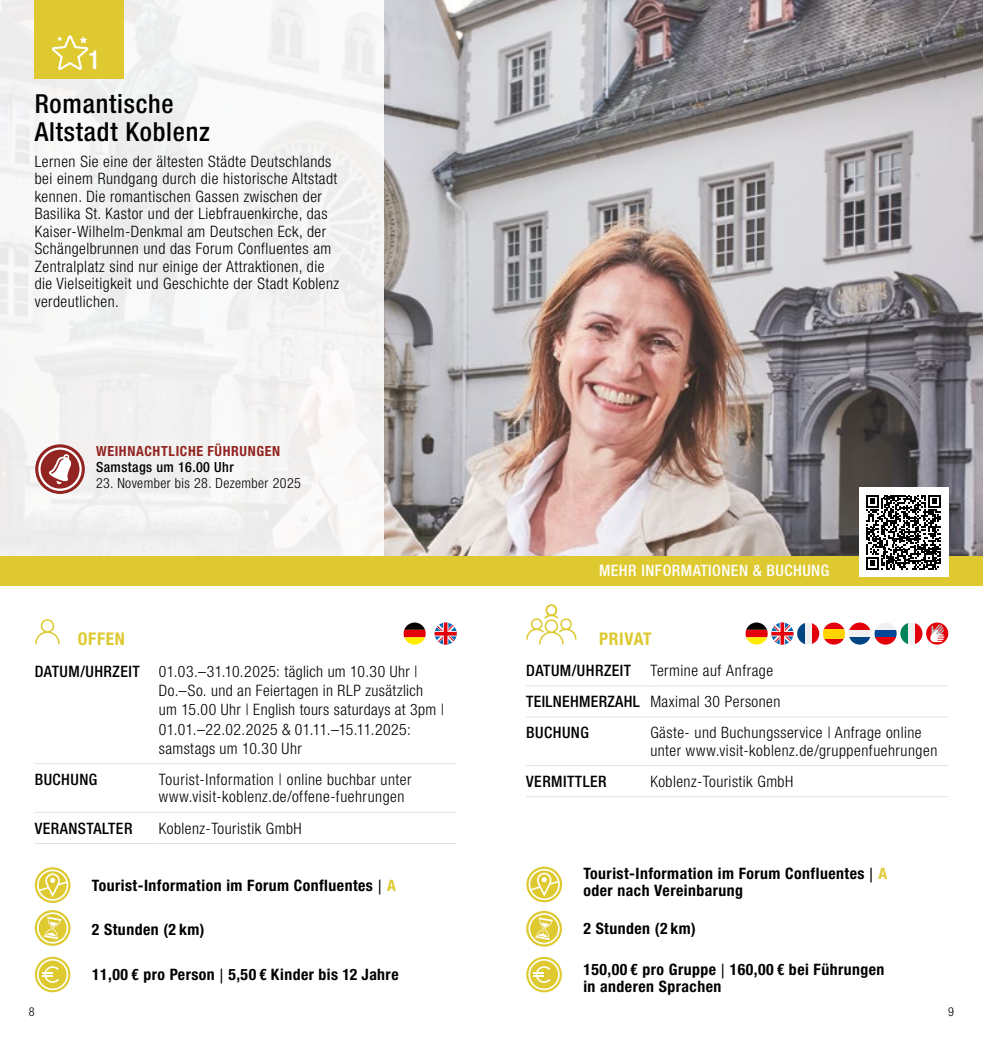
<style>
.page{position:relative;width:983px;height:1042px;background:#fff}
.page>*{position:absolute;margin:0;border:0;box-sizing:border-box;transform-origin:0 0}
.t1{font:500 condensed 26.25px/28px "Helvetica Neue LT Std";letter-spacing:.03em;color:#000}
.t2{font:500 condensed 26.25px "Helvetica Neue LT Std";color:#fff}
.t3{font:700 condensed 17.5px "Helvetica Neue LT Std";letter-spacing:.04em;color:#dec930}
.t4{font:300 condensed 15.75px/17.5px "Helvetica Neue LT Std";letter-spacing:.03em;color:#000}
.t5{font:700 condensed 15.75px/17.5px "Helvetica Neue LT Std";letter-spacing:.03em;color:#000}
.t6{font:500 condensed 15.75px/31.2px "Helvetica Neue LT Std";letter-spacing:.03em;color:#000}
.t7{font:500 condensed 15.75px "Helvetica Neue LT Std";letter-spacing:.03em;color:#fff}
.t8{font:300 condensed 14px "Helvetica Neue LT Std";letter-spacing:.03em;color:#000}
.t9{font:700 condensed 14px "Helvetica Neue LT Std";letter-spacing:.045em;color:#922521}
.t10{font:500 condensed 14px "Helvetica Neue LT Std";letter-spacing:.03em;color:#000}
.t11{font:300 condensed 12.25px "Helvetica Neue LT Std";color:#000}
.s1{font-weight:500}
.s2{font-family:"Arial";font-weight:400;font-stretch:normal}
.s3{color:#dec930}
.s4{font-weight:300}
</style>
<div class="page">
<img style="left:384px;top:0;width:598px;height:556px">
<div style="left:0;top:0;width:384px;height:556px;background:#f4f3f3"></div>
<div style="left:0;top:556px;width:982px;height:29px;background:#dec930"></div>
<div style="left:858px;top:487px;width:89px;height:90px;background:#fff"></div>
<svg style="left:866px;top:495px;width:74px;height:74px"></svg>
<svg style="left:526px;top:686px;width:124px;height:32px"></svg>
<svg style="left:650px;top:686px;width:297px;height:32px"></svg>
<hr style="left:526px;top:685px;width:124px;height:1px;background:#e1e1e1">
<hr style="left:526px;top:716px;width:124px;height:1px;background:#e1e1e1">
<hr style="left:526px;top:765px;width:124px;height:1px;background:#e1e1e1">
<hr style="left:526px;top:796px;width:124px;height:1px;background:#e1e1e1">
<hr style="left:650px;top:685px;width:297px;height:1px;background:#e1e1e1">
<hr style="left:650px;top:716px;width:297px;height:1px;background:#e1e1e1">
<hr style="left:650px;top:765px;width:297px;height:1px;background:#e1e1e1">
<hr style="left:650px;top:796px;width:297px;height:1px;background:#e1e1e1">
<hr style="left:159px;top:763px;width:297px;height:1px;background:#e1e1e1">
<hr style="left:159px;top:812px;width:297px;height:1px;background:#e1e1e1">
<hr style="left:159px;top:843px;width:297px;height:1px;background:#e1e1e1">
<div style="left:35px;top:0;width:89px;height:78px;background:#dec930"></div>
<svg style="left:52px;top:35px;width:37px;height:35px"></svg>
<svg style="left:35px;top:444px;width:50px;height:50px"></svg>
<svg style="left:38px;top:447px;width:44px;height:44px"></svg>
<svg style="left:403px;top:622px;width:22px;height:22px"></svg>
<svg style="left:434px;top:622px;width:22px;height:22px"></svg>
<svg style="left:526px;top:604px;width:50px;height:40px"></svg>
<svg style="left:35px;top:619px;width:25px;height:25px"></svg>
<svg style="left:824px;top:638px;width:20px;height:6px"></svg>
<svg style="left:824px;top:622px;width:20px;height:6px"></svg>
<div style="left:822px;top:628px;width:22px;height:10px;background:#ffd400"></div>
<svg style="left:849px;top:622px;width:21px;height:8px"></svg>
<div style="left:848px;top:630px;width:22px;height:7px;background:#f0f0f0"></div>
<svg style="left:849px;top:637px;width:21px;height:7px"></svg>
<svg style="left:876px;top:623px;width:20px;height:7px"></svg>
<div style="left:874px;top:630px;width:22px;height:7px;background:#004699"></div>
<svg style="left:875px;top:637px;width:21px;height:7px"></svg>
<svg style="left:811px;top:623px;width:8px;height:21px"></svg>
<div style="left:804px;top:622px;width:7px;height:22px;background:#f0f0f0"></div>
<svg style="left:797px;top:623px;width:7px;height:21px"></svg>
<svg style="left:914px;top:623px;width:8px;height:21px"></svg>
<div style="left:907px;top:622px;width:7px;height:22px;background:#f0f0f0"></div>
<svg style="left:900px;top:623px;width:7px;height:21px"></svg>
<svg style="left:925px;top:622px;width:22px;height:22px"></svg>
<svg style="left:930px;top:624px;width:14px;height:18px"></svg>
<svg style="left:745px;top:622px;width:48px;height:22px"></svg>
<svg style="left:35px;top:957px;width:35px;height:35px"></svg>
<svg style="left:37px;top:959px;width:31px;height:31px"></svg>
<svg style="left:526px;top:957px;width:35px;height:35px"></svg>
<svg style="left:528px;top:959px;width:31px;height:31px"></svg>
<svg style="left:526px;top:866px;width:36px;height:36px"></svg>
<svg style="left:528px;top:869px;width:31px;height:31px"></svg>
<div style="left:35px;top:867px;width:35px;height:36px;background:#dec930;border-radius:50%"></div>
<svg style="left:35px;top:763px;width:124px;height:138px"></svg>
<svg style="left:526px;top:911px;width:36px;height:35px"></svg>
<svg style="left:528px;top:913px;width:31px;height:31px"></svg>
<svg style="left:35px;top:910px;width:35px;height:36px"></svg>
<svg style="left:37px;top:912px;width:31px;height:31px"></svg>
<h1 class="t2" style="left:88px;top:43px;width:14px">1</h1>
<h1 class="t1" style="left:35px;top:89px;width:177px">Romantische<br>Altstadt Koblenz</h1>
<p class="t4" style="left:35px;top:152px;width:306px">Lernen Sie eine der ältesten Städte Deutschlands bei einem Rundgang durch die historische Altstadt kennen. Die romantischen Gassen zwischen der Basilika St. Kastor und der Liebfrauenkirche, das Kaiser-Wilhelm-Denkmal am Deutschen Eck, der Schängelbrunnen und das Forum Confluentes am Zentralplatz sind nur einige der Attraktionen, die die Vielseitigkeit und Geschichte der Stadt Koblenz verdeutlichen.</p>
<p class="t9" style="left:96px;top:443px;width:186px">WEIHNACHTLICHE FÜHRUNGEN</p>
<p class="t10" style="left:96px;top:458px;width:139px">Samstags um 16.00 Uhr</p>
<p class="t8" style="left:96px;top:474px;width:206px">23. November bis 28. Dezember 2025</p>
<p class="t7" style="left:599px;top:560px;width:232px">MEHR INFORMATIONEN &amp; BUCHUNG</p>
<p class="t3" style="left:78px;top:628px;width:49px">OFFEN</p>
<p class="t3" style="left:599px;top:628px;width:54px">PRIVAT</p>
<p class="t4" style="left:159px;top:661px;width:287px;line-height:19.2px;text-indent:-124px"><span class="s1">DATUM/UHRZEIT</span> 01.03.–31.10.2025: täglich um 10.30 Uhr | Do.–So. und an Feiertagen in RLP zusätzlich um 15.00 Uhr | English tours saturdays at 3pm | 01.01.–22.02.2025 &amp; 01.11.–15.11.2025: samstags um 10.30 Uhr</p>
<p class="t6" style="left:35px;top:763px;width:64px">BUCHUNG</p>
<p class="t4" style="left:159px;top:770px;width:254px">Tourist-Information | online buchbar unter www.visit-koblenz.de/offene-fuehrungen</p>
<p class="t6" style="left:35px;top:812px;width:99px">VERANSTALTER</p>
<p class="t4" style="left:159px;top:819px;width:144px">Koblenz-Touristik GmbH</p>
<p class="t5" style="left:92px;top:876px;width:305px">Tourist-Information im Forum Confluentes <span class="s2">|</span> <span class="s3">A</span></p>
<p class="t5" style="left:92px;top:920px;width:114px">2 Stunden (2 km)</p>
<p class="t6" style="left:526px;top:654px;width:256px">DATUM/UHRZEIT <span class="s4">Termine auf Anfrage<br></span>TEILNEHMERZAHL <span class="s4">Maximal 30 Personen<br></span>BUCHUNG</p>
<p class="t4" style="left:650px;top:724px;width:288px">Gäste- und Buchungsservice | Anfrage online unter www.visit-koblenz.de/gruppenfuehrungen</p>
<p class="t6" style="left:526px;top:765px;width:82px">VERMITTLER</p>
<p class="t4" style="left:650px;top:772px;width:144px">Koblenz-Touristik GmbH</p>
<p class="t5" style="left:583px;top:864px;width:305px">Tourist-Information im Forum Confluentes <span class="s2">|</span> <span class="s3">A </span>oder nach Vereinbarung</p>
<p class="t5" style="left:583px;top:919px;width:114px">2 Stunden (2 km)</p>
<p class="t5" style="left:92px;top:966px;width:308px">11,00 € pro Person <span class="s2">|</span> 5,50 € Kinder bis 12 Jahre</p>
<p class="t5" style="left:583px;top:960px;width:302px">150,00 € pro Gruppe <span class="s2">|</span> 160,00 € bei Führungen in anderen Sprachen</p>
<p class="t11" style="left:29px;top:1004px;width:7px">8</p>
<p class="t11" style="left:947px;top:1004px;width:7px">9</p>
</div>
